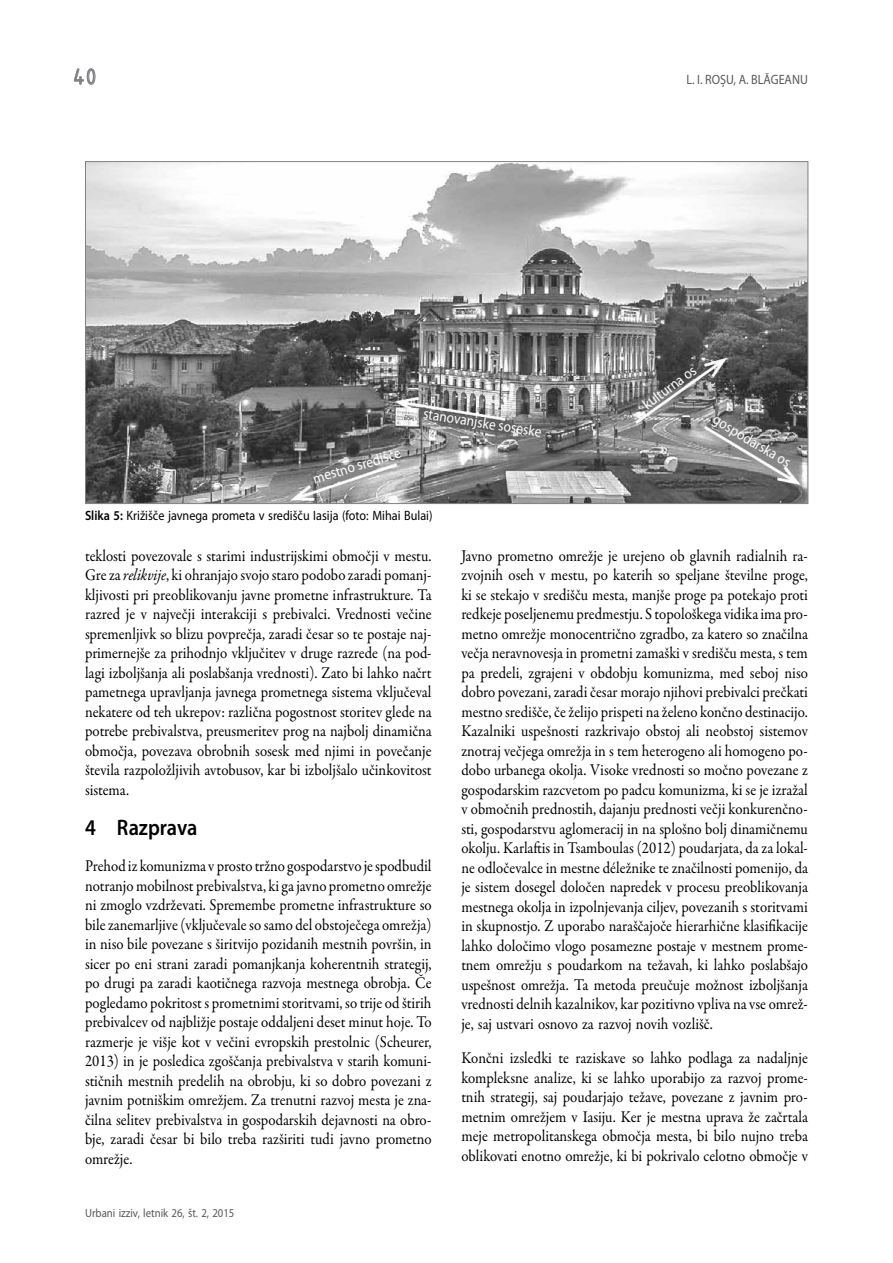
<style>
.page{position:relative;width:893px;height:1263px;background:#fff}
.page>*{position:absolute;margin:0;border:0;box-sizing:border-box;transform-origin:0 0}
.t1{font:24px "ISOCTEUR";color:#808285}
.t2{font:600 22.5px "Myriad Pro";color:#000;scale:.9 1}
.t3{font:16.5px/19.5px "Garamond Premr Pro";color:#000;text-align:justify;scale:.9 1}
.t4{font:15px "Myriad Pro";color:#fff;scale:.9 1}
.t5{font:13.5px "Myriad Pro";color:#000;scale:.9 1}
.t6{font:13.5px "Myriad Pro";color:#58595b;scale:.9 1}
.t7{font:12px "Myriad Pro";color:#58595b;scale:.9 1}
.s1{font-weight:600}
.s2{font-style:italic}
</style>
<div class="page">
<svg style="left:73px;top:68px;width:23px;height:17px"></svg>
<img style="left:87px;top:163px;width:719px;height:339px">
<h1 class="t1" style="left:70px;top:61px;width:31px">40</h1>
<p class="t6" style="left:686px;top:72px;width:137px">L. I. ROȘU, A. BLĂGEANU</p>
<p class="t4" style="left:311px;top:471px;width:102px;rotate:-17deg">mestno središče</p>
<p class="t4" style="left:425px;top:405px;width:134px;rotate:9deg">stanovanjske soseske</p>
<p class="t5" style="left:85px;top:508px;width:388px"><span class="s1">Slika 5:</span> Križišče javnega prometa v središču Iasija (foto: Mihai Bulai)</p>
<p class="t4" style="left:639px;top:400px;width:72px;rotate:-37deg">kulturna os</p>
<p class="t4" style="left:719px;top:411px;width:99px;rotate:31deg">gospodarska os</p>
<p class="t3" style="left:85px;top:546px;width:387px">teklosti povezovale s starimi industrijskimi območji v mestu.<br>Gre za <span class="s2">relikvije</span>, ki ohranjajo svojo staro podobo zaradi pomanj&shy;kljivosti pri preoblikovanju javne prometne infrastrukture. Ta razred je v največji interakciji s prebivalci. Vrednosti večine spremenljivk so blizu povprečja, zaradi česar so te postaje naj&shy;primernejše za prihodnjo vključitev v druge razrede (na pod&shy;lagi izboljšanja ali poslabšanja vrednosti). Zato bi lahko načrt pametnega upravljanja javnega prometnega sistema vključeval nekatere od teh ukrepov: različna pogostnost storitev glede na potrebe prebivalstva, preusmeritev prog na najbolj dinamična območja, povezava obrobnih sosesk med njimi in povečanje števila razpoložljivih avtobusov, kar bi izboljšalo učinkovitost sistema.</p>
<h2 class="t2" style="left:85px;top:813px;width:126px">4 Razprava</h2>
<p class="t3" style="left:85px;top:856px;width:387px">Prehod iz komunizma v prosto tržno gospodarstvo je spodbudil notranjo mobilnost prebivalstva, ki ga javno prometno omrežje ni zmoglo vzdrževati. Spremembe prometne infrastrukture so bile zanemarljive (vključevale so samo del obstoječega omrežja) in niso bile povezane s širitvijo pozidanih mestnih površin, in sicer po eni strani zaradi pomanjkanja koherentnih strategij, po drugi pa zaradi kaotičnega razvoja mestnega obrobja. Če pogledamo pokritost s prometnimi storitvami, so trije od štirih prebivalcev od najbližje postaje oddaljeni deset minut hoje. To razmerje je višje kot v večini evropskih prestolnic (Scheurer, 2013) in je posledica zgoščanja prebivalstva v starih komuni&shy;stičnih mestnih predelih na obrobju, ki so dobro povezani z javnim potniškim omrežjem. Za trenutni razvoj mesta je zna&shy;čilna selitev prebivalstva in gospodarskih dejavnosti na obro&shy;bje, zaradi česar bi bilo treba razširiti tudi javno prometno omrežje.</p>
<p class="t7" style="left:85px;top:1206px;width:168px">Urbani izziv, letnik 26, št. 2, 2015</p>
<p class="t3" style="left:461px;top:546px;width:387px">Javno prometno omrežje je urejeno ob glavnih radialnih ra&shy;zvojnih oseh v mestu, po katerih so speljane številne proge, ki se stekajo v središču mesta, manjše proge pa potekajo proti redkeje poseljenemu predmestju. S topološkega vidika ima pro&shy;metno omrežje monocentrično zgradbo, za katero so značilna večja neravnovesja in prometni zamaški v središču mesta, s tem pa predeli, zgrajeni v obdobju komunizma, med seboj niso dobro povezani, zaradi česar morajo njihovi prebivalci prečkati mestno središče, če želijo prispeti na želeno končno destinacijo.<br>Kazalniki uspešnosti razkrivajo obstoj ali neobstoj sistemov znotraj večjega omrežja in s tem heterogeno ali homogeno po&shy;dobo urbanega okolja. Visoke vrednosti so močno povezane z gospodarskim razcvetom po padcu komunizma, ki se je izražal v območnih prednostih, dajanju prednosti večji konkurenčno&shy;sti, gospodarstvu aglomeracij in na splošno bolj dinamičnemu okolju. Karlaftis in Tsamboulas (2012) poudarjata, da za lokal&shy;ne odločevalce in mestne déležnike te značilnosti pomenijo, da je sistem dosegel določen napredek v procesu preoblikovanja mestnega okolja in izpolnjevanja ciljev, povezanih s storitvami in skupnostjo. Z uporabo naraščajoče hierarhične klasifikacije lahko določimo vlogo posamezne postaje v mestnem prome&shy;tnem omrežju s poudarkom na težavah, ki lahko poslabšajo uspešnost omrežja. Ta metoda preučuje možnost izboljšanja vrednosti delnih kazalnikov, kar pozitivno vpliva na vse omrež&shy;je, saj ustvari osnovo za razvoj novih vozlišč.</p>
<p class="t3" style="left:461px;top:1049px;width:387px">Končni izsledki te raziskave so lahko podlaga za nadaljnje kompleksne analize, ki se lahko uporabijo za razvoj prome&shy;tnih strategij, saj poudarjajo težave, povezane z javnim pro&shy;metnim omrežjem v Iasiju. Ker je mestna uprava že začrtala meje metropolitanskega območja mesta, bi bilo nujno treba oblikovati enotno omrežje, ki bi pokrivalo celotno območje v</p>
</div>
